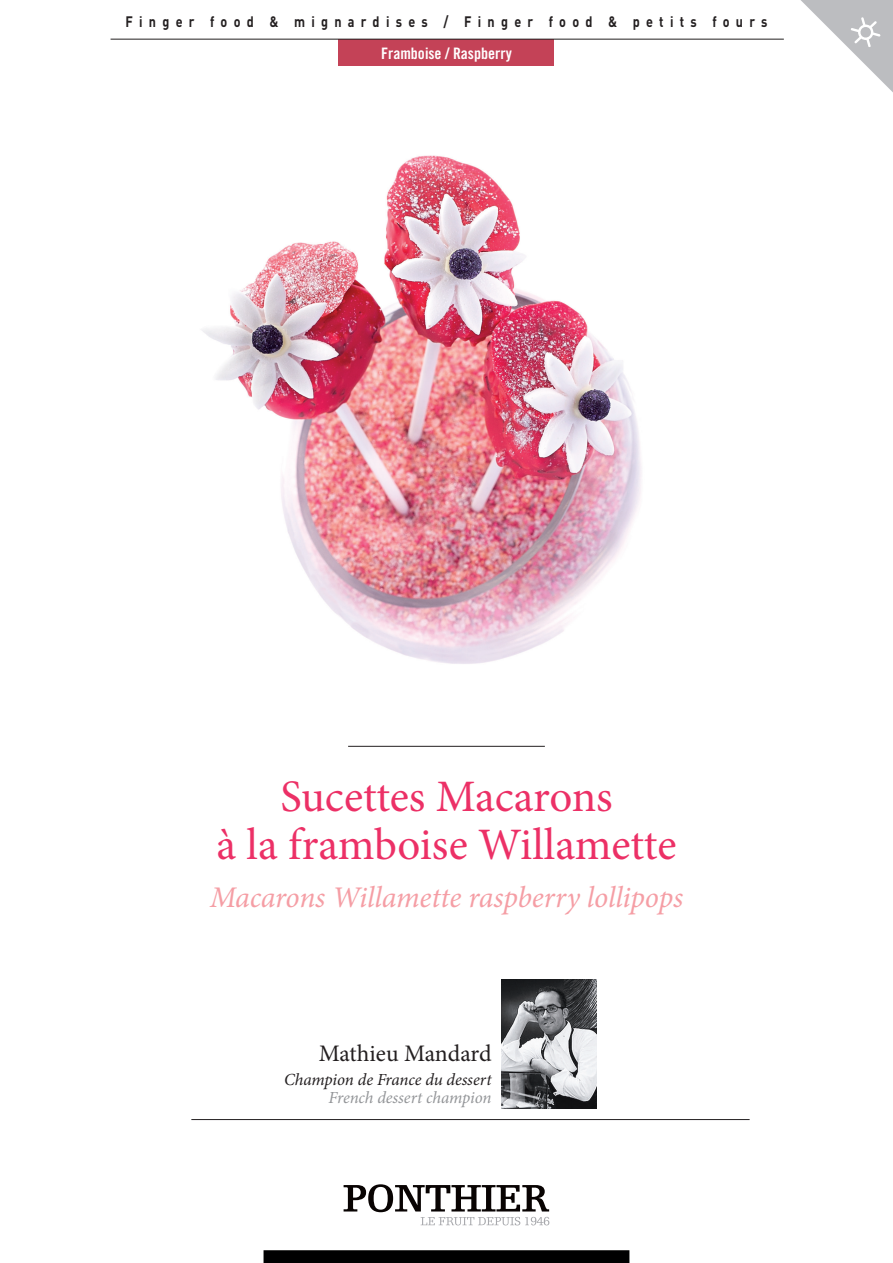
<style>
.page{position:relative;width:893px;height:1263px;background:#fff}
.page>*{position:absolute;margin:0;border:0;box-sizing:border-box;transform-origin:0 0}
.t1{font:45px/48px "Minion Pro";letter-spacing:-.005em;color:#ec3066;text-align:center}
.t2{font:italic 30px "Minion Pro";letter-spacing:-.005em;color:#f59ea5}
.t3{font:23.7px "Minion Pro";letter-spacing:-.005em;color:#231f20}
.t4{font:italic 16.95px "Minion Pro";letter-spacing:-.01em;color:#231f20}
.t5{font:italic 16.95px "Minion Pro";letter-spacing:-.01em;color:#939598}
.t6{font:15.75px "Trade Gothic Bold Cond Twenty";color:#fff}
.t7{font:700 15px "DIN";letter-spacing:.5em;color:#231f20;scale:.84 1}
</style>
<div class="page">
<img style="left:110px;top:38px;width:658px;height:970px">
<hr style="left:348px;top:746px;width:197px;height:1px;background:#231f20">
<hr style="left:191px;top:1119px;width:559px;height:1px;background:#231f20">
<svg style="left:344px;top:1184px;width:205px;height:41px"></svg>
<div style="left:264px;top:1250px;width:365px;height:13px;background:#000001"></div>
<svg style="left:801px;top:0;width:92px;height:92px"></svg>
<img style="left:502px;top:980px;width:95px;height:128px">
<div style="left:339px;top:39px;width:215px;height:27px;background:#c44257"></div>
<hr style="left:111px;top:39px;width:673px;height:1px;background:#231f20">
<p class="t7" style="left:125px;top:12px;width:766px">Finger food &amp; mignardises / Finger food &amp; petits fours</p>
<p class="t6" style="left:381px;top:44px;width:132px">Framboise / Raspberry</p>
<h1 class="t1" style="left:217px;top:773px;width:461px">Sucettes Macarons<br>à la framboise Willamette</h1>
<h2 class="t2" style="left:210px;top:877px;width:475px">Macarons Willamette raspberry lollipops</h2>
<h3 class="t3" style="left:319px;top:1038px;width:174px">Mathieu Mandard</h3>
<p class="t4" style="left:284px;top:1068px;width:209px">Champion de France du dessert</p>
<p class="t5" style="left:329px;top:1086px;width:164px">French dessert champion</p>
</div>
